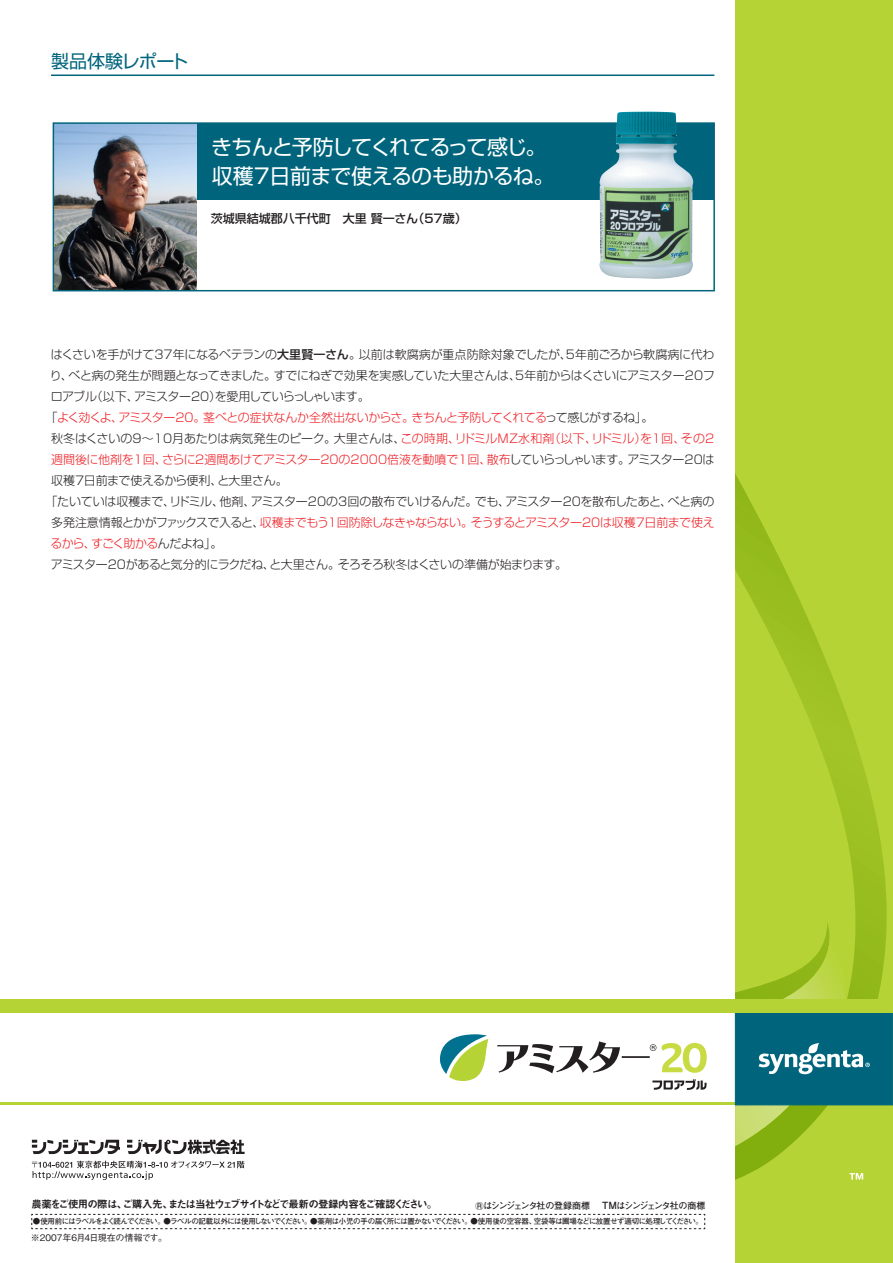
<style>
.page{position:relative;width:893px;height:1263px;background:#fff}
.page>*{position:absolute;margin:0;border:0;box-sizing:border-box;transform-origin:0 0}
.t1{font:21px "Shin Go Pro";letter-spacing:-.06em;color:#fff}
.t2{font:21px "Shin Go Pro";letter-spacing:-.02em;color:#fff}
.t3{font:18px "Shin Go Pro";letter-spacing:-.02em;color:#00657c}
.t4{font:300 12px/21px "Shin Go Pro";letter-spacing:-.05em;color:#231f20;text-align:justify}
.t5{font:300 12px/21px "Shin Go Pro";letter-spacing:-.035em;color:#ee1d23;text-align:justify}
.t6{font:300 12px "Shin Go Pro";letter-spacing:-.06em;color:#ee1d23}
.t7{font:500 12px "Shin Go Pro";color:#231f20}
.t8{font:10.5px "Midashi Go Pro MB31";letter-spacing:-.105em;color:#231f20}
.t9{font:700 9px "Futo Go B101 Pro";letter-spacing:-.135em;color:#231f20}
.t10{font:500 9px "Gothic BBB Pro";letter-spacing:-.03em;color:#231f20}
.t11{font:700 7.5px "Futo Go B101 Pro";letter-spacing:-.085em;color:#231f20}
.s1{font-weight:500}
.s2{color:#231f20}
.s3{color:#ee1d23}
.s4{font-size:10.8px}
.s5{font-size:9.9px}
</style>
<div class="page">
<hr style="left:0;top:1102px;width:893px;height:3px;background:#b5d334">
<div style="left:735px;top:0;width:158px;height:1263px;background:#b5d334"></div>
<svg style="left:735px;top:473px;width:152px;height:707px"></svg>
<svg style="left:849px;top:1173px;width:14px;height:6px"></svg>
<svg style="left:32px;top:1140px;width:88px;height:14px"></svg>
<svg style="left:127px;top:1140px;width:118px;height:14px"></svg>
<svg style="left:32px;top:1161px;width:212px;height:19px"></svg>
<svg style="left:652px;top:1079px;width:55px;height:11px"></svg>
<svg style="left:497px;top:1041px;width:210px;height:32px"></svg>
<svg style="left:440px;top:1034px;width:48px;height:47px"></svg>
<div style="left:735px;top:1000px;width:158px;height:105px;background:#00657c"></div>
<svg style="left:735px;top:936px;width:135px;height:210px"></svg>
<div style="left:0;top:1000px;width:893px;height:13px;background:#b5d334"></div>
<svg style="left:31px;top:1214px;width:674px;height:15px"></svg>
<hr style="left:51px;top:75px;width:663px;height:1px;background:#00657c">
<div style="left:53px;top:123px;width:661px;height:77px;background:#00657c"></div>
<img style="left:56px;top:125px;width:140px;height:163px">
<div style="left:53px;top:122px;width:662px;height:169px;border:2px solid #00657c"></div>
<img style="left:599px;top:112px;width:94px;height:167px">
<p class="t3" style="left:51px;top:47px;width:139px">製品体験レポート</p>
<p class="t1" style="left:211px;top:130px;width:337px">きちんと予防してくれてるって感じ。</p>
<p class="t2" style="left:212px;top:159px;width:344px">収穫7日前まで使えるのも助かるね。</p>
<p class="t7" style="left:211px;top:209px;width:257px">茨城県結城郡八千代町　大里 賢一さん（57歳）</p>
<p class="t4" style="left:50px;top:343px;width:666px">はくさいを手がけて37年になるベテランの<span class="s1">大里賢一さん</span>。以前は軟腐病が重点防除対象でしたが、5年前ごろから軟腐病に代わり、べと病の発生が問題となってきました。すでにねぎで効果を実感していた大里さんは、5年前からはくさいにアミスター20フロアブル（以下、アミスター20）を愛用していらっしゃいます。</p>
<p class="t6" style="left:45px;top:408px;width:609px"><span class="s2">「</span>よく効くよ、アミスター20。茎べとの症状なんか全然出ないからさ。きちんと予防してくれてる<span class="s2">って感じがするね」。</span></p>
<p class="t5" style="left:51px;top:427px;width:665px"><span class="s2">秋冬はくさいの9～10月あたりは病気発生のピーク。大里さんは、</span>この時期、リドミルMZ水和剤（以下、リドミル）を1回、その2週間後に他剤を1回、さらに2週間あけてアミスター20の2000倍液を動噴で1回、散布<span class="s2">していらっしゃいます。アミスター20は収穫7日前まで使えるから便利、と大里さん。</span></p>
<p class="t4" style="left:51px;top:490px;width:666px;text-indent:-5px">「たいていは収穫まで、リドミル、他剤、アミスター20の3回の散布でいけるんだ。でも、アミスター20を散布したあと、べと病の多発注意情報とかがファックスで入ると、<span class="s3">収穫までもう1回防除しなきゃならない。そうするとアミスター20は収穫7日前まで使えるから、すごく助かる</span>んだよね」。</p>
<p class="t4" style="left:51px;top:553px;width:518px">アミスター20があると気分的にラクだね、と大里さん。そろそろ秋冬はくさいの準備が始まります。</p>
<p class="t8" style="left:31px;top:1196px;width:407px">農薬をご使用の際は、ご購入先、または当社ウェブサイトなどで最新の登録内容をご確認ください。</p>
<p class="t9" style="left:475px;top:1198px;width:232px"><span class="s4">®</span>はシンジェンタ社の登録商標 <span class="s5">TM</span>はシンジェンタ社の商標</p>
<p class="t11" style="left:33px;top:1215px;width:671px">●使用前にはラベルをよく読んでください。●ラベルの記載以外には使用しないでください。●薬剤は小児の手の届く所には置かないでください。●使用後の空容器、空袋等は圃場などに放置せず適切に処理してください。</p>
<p class="t10" style="left:31px;top:1230px;width:138px">※2007年6月4日現在の情報です。</p>
</div>
